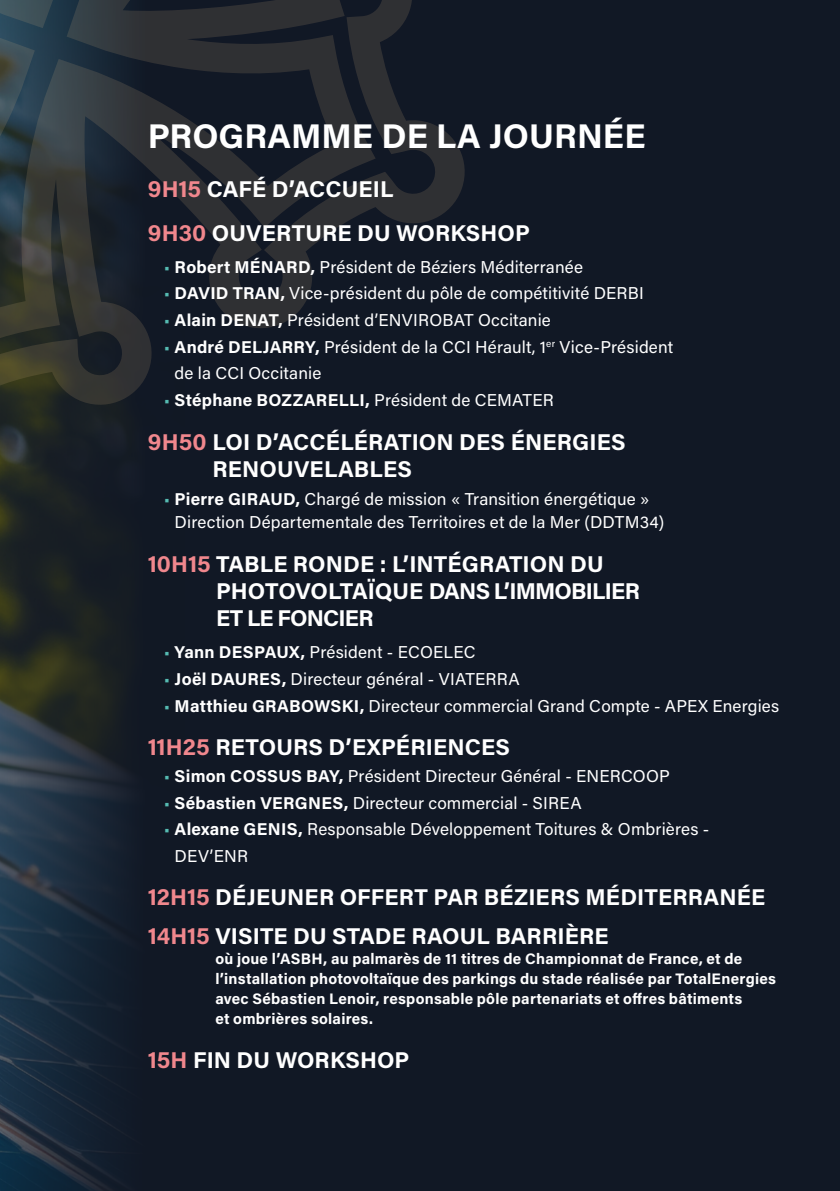
<style>
.page{position:relative;width:840px;height:1191px;background:#fff}
.page>*{position:absolute;margin:0;border:0;box-sizing:border-box;transform-origin:0 0}
.t1{font:700 34.2px "Acumin Pro";color:#fff}
.t2{font:700 22.8px/27.4px "Acumin Pro";letter-spacing:.005em;color:#fff}
.t3{font:17.2px/26.6px "Acumin Pro";letter-spacing:.01em;color:#fff}
.t4{font:700 17.2px "Acumin Pro";letter-spacing:.015em;color:#fff}
.t5{font:700 15.2px/20px "Acumin Pro";letter-spacing:.015em;color:#fff}
.s1{color:#f0878d}
.s2{color:#56bcb3}
.s3{font-weight:700}
.s4{font-weight:400;color:#56bcb3}
.s5{font-weight:400}
</style>
<div class="page">
<div style="left:0;top:0;width:839px;height:1191px;background:#111825"></div>
<img style="left:0;top:468px;width:126px;height:723px">
<svg style="left:0;top:0;width:465px;height:468px"></svg>
<h1 class="t1" style="left:148px;top:112px;width:499px">PROGRAMME DE LA JOURNÉE</h1>
<h2 class="t2" style="left:148px;top:166px;width:383px;line-height:43.6px"><span class="s1">9H15</span> CAFÉ D’ACCUEIL<br><span class="s1">9H30</span> OUVERTURE DU WORKSHOP</h2>
<p class="t3" style="left:164px;top:253px;width:420px"><span class="s2">•</span> <span class="s3">Robert MÉNARD,</span> Président de Béziers Méditerranée</p>
<p class="t3" style="left:164px;top:279px;width:481px"><span class="s2">•</span> <span class="s3">DAVID TRAN,</span> Vice-président du pôle de compétitivité DERBI</p>
<p class="t3" style="left:164px;top:306px;width:388px"><span class="s2">•</span> <span class="s3">Alain DENAT,</span> Président d’ENVIROBAT Occitanie</p>
<p class="t3" style="left:174px;top:333px;width:500px;text-indent:-11px"><span class="s2">•</span> <span class="s3">André DELJARRY,</span> Président de la CCI Hérault, 1<sup>er</sup> Vice-Président de la CCI Occitanie</p>
<p class="t4" style="left:164px;top:388px;width:391px"><span class="s4">•</span> Stéphane BOZZARELLI, <span class="s5">Président de CEMATER</span></p>
<h2 class="t2" style="left:212px;top:427px;width:414px;text-indent:-65px"><span class="s1">9H50</span> LOI D’ACCÉLÉRATION DES ÉNERGIES<br>RENOUVELABLES</h2>
<p class="t3" style="left:174px;top:487px;width:491px;line-height:22.8px;text-indent:-11px"><span class="s2">•</span> <span class="s3">Pierre GIRAUD,</span> Chargé de mission « Transition énergétique »<br>Direction Départementale des Territoires et de la Mer (DDTM34)</p>
<h2 class="t2" style="left:216px;top:549px;width:425px;text-indent:-68px"><span class="s1">10H15</span> TABLE RONDE : L’INTÉGRATION DU<br>PHOTOVOLTAÏQUE DANS L’IMMOBILIER<br>ET LE FONCIER</h2>
<p class="t3" style="left:164px;top:638px;width:313px"><span class="s2">•</span> <span class="s3">Yann DESPAUX,</span> Président - ECOELEC</p>
<p class="t3" style="left:164px;top:665px;width:357px"><span class="s2">•</span> <span class="s3">Joël DAURES,</span> Directeur général - VIATERRA</p>
<p class="t3" style="left:164px;top:691px;width:616px"><span class="s2">•</span> <span class="s3">Matthieu GRABOWSKI,</span> Directeur commercial Grand Compte - APEX Energies</p>
<h2 class="t2" style="left:148px;top:732px;width:364px"><span class="s1">11H25</span> RETOURS D’EXPÉRIENCES</h2>
<p class="t3" style="left:164px;top:762px;width:507px"><span class="s2">•</span> <span class="s3">Simon COSSUS BAY,</span> Président Directeur Général - ENERCOOP</p>
<p class="t3" style="left:164px;top:788px;width:419px"><span class="s2">•</span> <span class="s3">Sébastien VERGNES,</span> Directeur commercial - SIREA</p>
<p class="t3" style="left:174px;top:815px;width:536px;text-indent:-11px"><span class="s2">•</span> <span class="s3">Alexane GENIS,</span> Responsable Développement Toitures &amp; Ombrières -<br>DEV’ENR</p>
<h2 class="t2" style="left:148px;top:877px;width:618px;line-height:38.8px"><span class="s1">12H15</span> DÉJEUNER OFFERT PAR BÉZIERS MÉDITERRANÉE<br><span class="s1">14H15</span> VISITE DU STADE RAOUL BARRIÈRE</h2>
<p class="t5" style="left:215px;top:948px;width:562px">où joue l’ASBH, au palmarès de 11 titres de Championnat de France, et de l’installation photovoltaïque des parkings du stade réalisée par TotalEnergies avec Sébastien Lenoir, responsable pôle partenariats et offres bâtiments<br>et ombrières solaires.</p>
<h2 class="t2" style="left:148px;top:1045px;width:263px"><span class="s1">15H</span> FIN DU WORKSHOP</h2>
</div>
